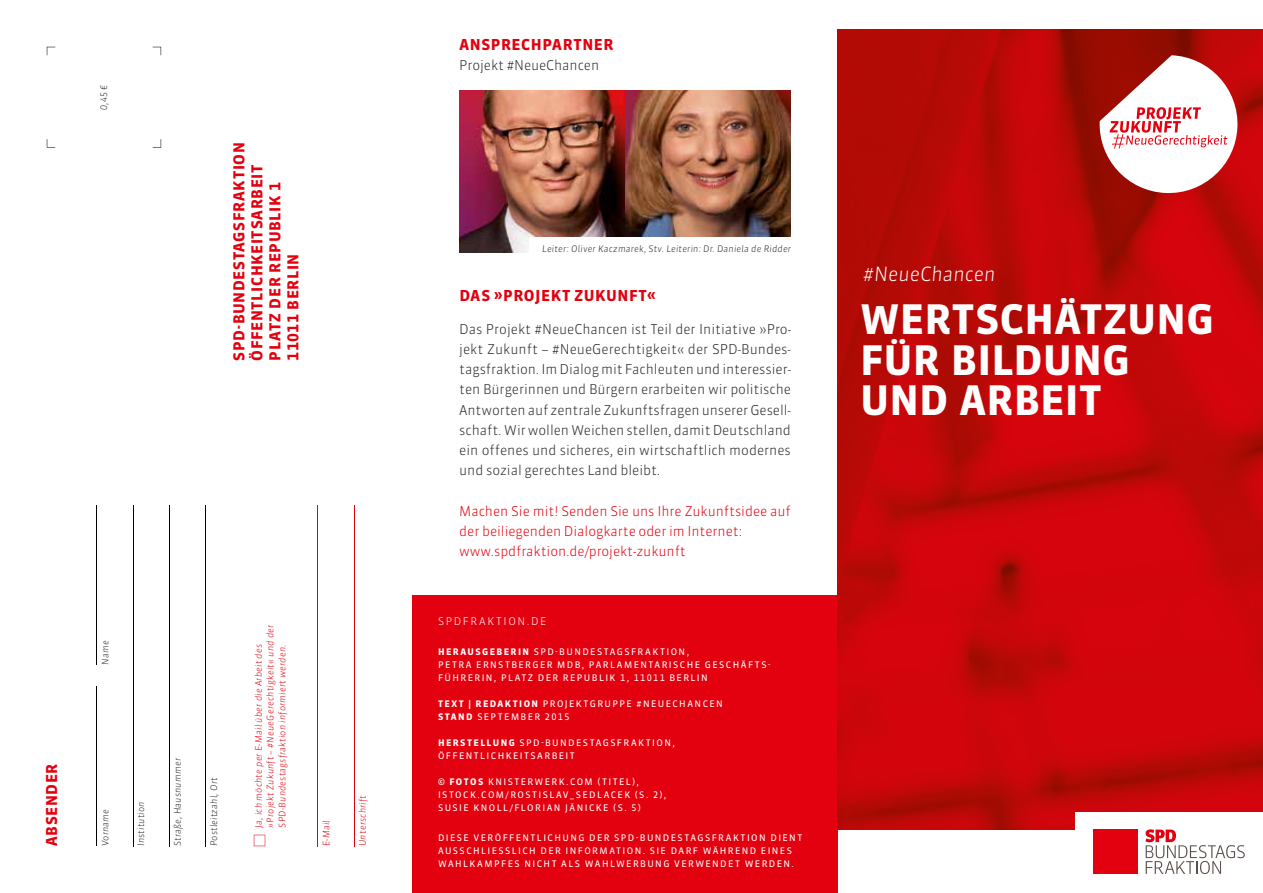
<style>
.page{position:relative;width:1263px;height:893px;background:#fff}
.page>*{position:absolute;margin:0;border:0;box-sizing:border-box;transform-origin:0 0}
.t1{font:700 40.5px/40.5px "Sanuk Pro";letter-spacing:.005em;color:#fff}
.t2{font:italic 300 19.5px "Sanuk Pro";color:#fff}
.t3{font:700 15px/18px "Sanuk Pro";letter-spacing:.04em;color:#e3000f}
.t4{font:300 13.5px/20.2px "Sanuk Pro";letter-spacing:-.005em;color:#282827;text-align:justify}
.t5{font:300 13.5px/20.2px "Sanuk Pro";letter-spacing:-.005em;color:#e3000f}
.t6{font:300 10.5px "Sanuk Pro";letter-spacing:.155em;color:#fff}
.t7{font:9px/13px "Sanuk Pro";letter-spacing:.16em;color:#fff}
.t8{font:italic 300 9px/11.7px "Sanuk Pro";letter-spacing:.02em;color:#e3000f}
.t9{font:italic 300 9px "Sanuk Pro";letter-spacing:.02em;color:#282827}
.s1{font-weight:700}
</style>
<div class="page">
<div style="left:412px;top:596px;width:426px;height:297px;background:#e3000f"></div>
<img style="left:838px;top:30px;width:425px;height:800px">
<svg style="left:1098px;top:55px;width:141px;height:140px"></svg>
<div style="left:1075px;top:813px;width:188px;height:80px;background:#fff"></div>
<div style="left:1093px;top:829px;width:45px;height:45px;background:#e3000f"></div>
<svg style="left:1145px;top:829px;width:100px;height:45px"></svg>
<img style="left:459px;top:91px;width:332px;height:162px">
<div style="left:529px;top:237px;width:275px;height:24px;background:#fff"></div>
<svg style="left:47px;top:139px;width:8px;height:9px"></svg>
<svg style="left:153px;top:47px;width:8px;height:8px"></svg>
<svg style="left:47px;top:47px;width:8px;height:8px"></svg>
<svg style="left:153px;top:139px;width:8px;height:9px"></svg>
<hr style="left:97px;top:686px;width:1px;height:160px;background:#000">
<hr style="left:133px;top:505px;width:1px;height:341px;background:#000">
<hr style="left:169px;top:505px;width:1px;height:341px;background:#000">
<hr style="left:205px;top:505px;width:1px;height:341px;background:#000">
<hr style="left:97px;top:505px;width:1px;height:160px;background:#000">
<hr style="left:318px;top:505px;width:1px;height:341px;background:#e3000f">
<hr style="left:354px;top:505px;width:1px;height:341px;background:#e3000f">
<svg style="left:254px;top:835px;width:11px;height:11px"></svg>
<p class="t9" style="left:98px;top:110px;width:27px;rotate:-90deg">0,45 €</p>
<h3 class="t3" style="left:230px;top:361px;width:220px;rotate:-90deg">SPD-BUNDESTAGSFRAKTION<br>ÖFFENTLICHKEITSARBEIT<br>PLATZ DER REPUBLIK 1<br>11011 BERLIN</h3>
<h3 class="t3" style="left:43px;top:846px;width:84px;rotate:-90deg">ABSENDER</h3>
<p class="t9" style="left:99px;top:665px;width:26px;rotate:-90deg">Name</p>
<p class="t9" style="left:99px;top:846px;width:39px;rotate:-90deg">Vorname</p>
<p class="t9" style="left:135px;top:846px;width:46px;rotate:-90deg">Institution</p>
<p class="t9" style="left:171px;top:846px;width:90px;rotate:-90deg">Straße, Hausnummer</p>
<p class="t9" style="left:208px;top:846px;width:70px;rotate:-90deg">Postleitzahl, Ort</p>
<p class="t8" style="left:253px;top:827px;width:204px;rotate:-90deg">Ja, ich möchte per E-Mail über die Arbeit des »Projekt Zukunft – #NeueGerechtigkeit« und der<br>SPD-Bundestagsfraktion informiert werden.</p>
<p class="t8" style="left:320px;top:846px;width:28px;rotate:-90deg">E-Mail</p>
<p class="t8" style="left:356px;top:846px;width:53px;rotate:-90deg">Unterschrift</p>
<h3 class="t3" style="left:459px;top:35px;width:156px">ANSPRECHPARTNER</h3>
<h3 class="t4" style="left:459px;top:55px;width:141px">Projekt #NeueChancen</h3>
<p class="t9" style="left:542px;top:243px;width:250px">Leiter: Oliver Kaczmarek, Stv. Leiterin: Dr. Daniela de Ridder</p>
<h3 class="t3" style="left:459px;top:287px;width:198px">DAS »PROJEKT ZUKUNFT«</h3>
<p class="t4" style="left:459px;top:318px;width:333px">Das Projekt #NeueChancen ist Teil der Initiative »Pro&shy;jekt Zukunft – #NeueGerechtigkeit« der SPD-Bundes&shy;tagsfraktion. Im Dialog mit Fachleuten und interessier&shy;ten Bürgerinnen und Bürgern erarbeiten wir politische Antworten auf zentrale Zukunftsfragen unserer Gesell&shy;schaft. Wir wollen Weichen stellen, damit Deutschland ein offenes und sicheres, ein wirtschaftlich modernes und sozial gerechtes Land bleibt.</p>
<h3 class="t5" style="left:459px;top:500px;width:333px">Machen Sie mit! Senden Sie uns Ihre Zukunftsidee auf der beiliegenden Dialogkarte oder im Internet: www.spdfraktion.de/projekt-zukunft</h3>
<p class="t6" style="left:438px;top:614px;width:110px">SPDFRAKTION.DE</p>
<p class="t7" style="left:438px;top:645px;width:334px"><span class="s1">HERAUSGEBERIN</span> SPD-BUNDESTAGSFRAKTION,<br>PETRA ERNSTBERGER MDB, PARLAMENTARISCHE GESCHÄFTS-<br>FÜHRERIN, PLATZ DER REPUBLIK 1, 11011 BERLIN</p>
<p class="t7" style="left:438px;top:697px;width:286px"><span class="s1">TEXT | REDAKTION</span> PROJEKTGRUPPE #NEUECHANCEN<br><span class="s1">STAND</span> SEPTEMBER 2015</p>
<p class="t7" style="left:438px;top:736px;width:238px"><span class="s1">HERSTELLUNG</span> SPD-BUNDESTAGSFRAKTION,<br>ÖFFENTLICHKEITSARBEIT</p>
<p class="t7" style="left:438px;top:775px;width:230px"><span class="s1">© FOTOS</span> KNISTERWERK.COM (TITEL),<br>ISTOCK.COM/ROSTISLAV_SEDLACEK (S. 2),<br>SUSIE KNOLL/FLORIAN JÄNICKE (S. 5)</p>
<p class="t7" style="left:438px;top:831px;width:366px">DIESE VERÖFFENTLICHUNG DER SPD-BUNDESTAGSFRAKTION DIENT<br>AUSSCHLIESSLICH DER INFORMATION. SIE DARF WÄHREND EINES<br>WAHLKAMPFES NICHT ALS WAHLWERBUNG VERWENDET WERDEN.</p>
<h2 class="t2" style="left:863px;top:260px;width:134px">#NeueChancen</h2>
<h1 class="t1" style="left:860px;top:299px;width:356px">WERTSCHÄTZUNG<br>FÜR BILDUNG<br>UND ARBEIT</h1>
</div>
